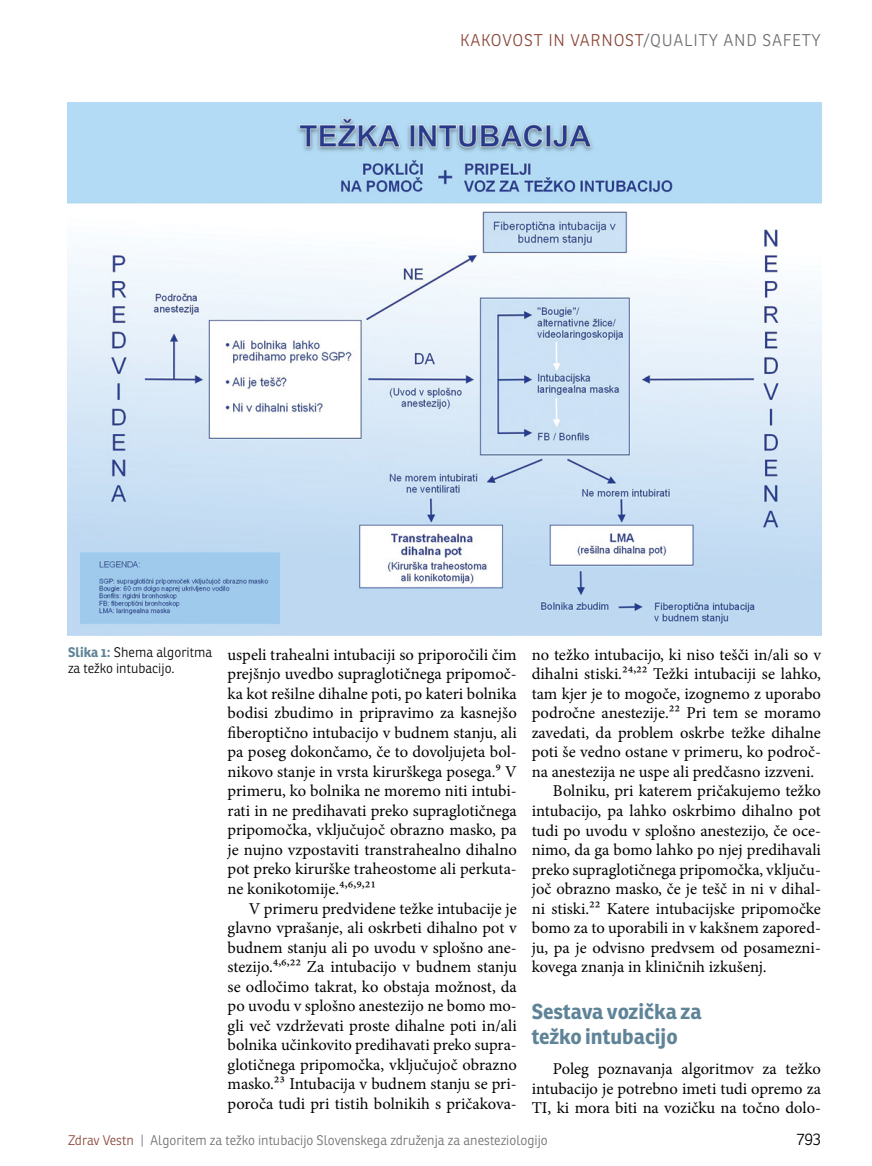
<style>
.page{position:relative;width:872px;height:1166px;background:#fff}
.page>*{position:absolute;margin:0;border:0;box-sizing:border-box;transform-origin:0 0}
.t1{font:700 21px/25.5px "Ronnia";color:#5f8498}
.t2{font:16.5px/19.5px "Minion Pro";color:#000;text-align:justify}
.t3{font:300 16.5px "Ronnia";letter-spacing:.05em;color:#8a4638}
.t4{font:300 16.5px "Ronnia";color:#6d6e71}
.t5{font:300 16.5px "Ronnia";color:#000}
.t6{font:300 13.5px "Ronnia";color:#6d6e71}
.t7{font:300 13.5px/15px "Ronnia";color:#000}
.s1{color:#6d6e71}
.s2{font-weight:700;color:#5f8498}
.s3{color:#8a4638}
</style>
<div class="page">
<img style="left:68px;top:102px;width:753px;height:532px">
<p class="t3" style="left:460px;top:30px;width:212px">Kakovost in varnost<span class="s1">/Quality</span></p>
<p class="t4" style="left:723px;top:30px;width:12px">and</p>
<p class="t4" style="left:762px;top:30px;width:11px">safety</p>
<p class="t7" style="left:68px;top:645px;width:146px"><span class="s2">Slika 1:</span> Shema algoritma za težko intubacijo.</p>
<p class="t2" style="left:227px;top:644px;width:291px">uspeli trahealni intubaciji so priporočili čim prejšnjo uvedbo supraglotičnega pripomoč&shy;ka kot rešilne dihalne poti, po kateri bolnika bodisi zbudimo in pripravimo za kasnejšo fiberoptično intubacijo v budnem stanju, ali pa poseg dokončamo, če to dovoljujeta bol&shy;nikovo stanje in vrsta kirurškega posega.9 V primeru, ko bolnika ne moremo niti intubi&shy;rati in ne predihavati preko supraglotičnega pripomočka, vključujoč obrazno masko, pa je nujno vzpostaviti transtrahealno dihalno pot preko kirurške traheostome ali perkuta&shy;ne konikotomije.4,6,9,21</p>
<p class="t2" style="left:227px;top:898px;width:291px;text-indent:21px">V primeru predvidene težke intubacije je glavno vprašanje, ali oskrbeti dihalno pot v budnem stanju ali po uvodu v splošno ane&shy;stezijo.4,6,22 Za intubacijo v budnem stanju se odločimo takrat, ko obstaja možnost, da po uvodu v splošno anestezijo ne bomo mo&shy;gli več vzdrževati proste dihalne poti in/ali bolnika učinkovito predihavati preko supra&shy;glotičnega pripomočka, vključujoč obrazno masko.23 Intubacija v budnem stanju se pri&shy;poroča tudi pri tistih bolnikih s pričakova-</p>
<p class="t2" style="left:532px;top:644px;width:291px">no težko intubacijo, ki niso tešči in/ali so v</p>
<p class="t2" style="left:532px;top:664px;width:291px">dihalni stiski.24,22 Težki intubaciji se lahko,</p>
<p class="t2" style="left:532px;top:683px;width:291px">tam kjer je to mogoče, izognemo z uporabo</p>
<p class="t2" style="left:532px;top:703px;width:291px">področne anestezije.22 Pri tem se moramo</p>
<p class="t2" style="left:532px;top:722px;width:291px">zavedati, da problem oskrbe težke dihalne</p>
<p class="t2" style="left:532px;top:742px;width:291px">poti še vedno ostane v primeru, ko področ-</p>
<p class="t2" style="left:532px;top:761px;width:284px">na anestezija ne uspe ali predčasno izzveni.</p>
<p class="t2" style="left:553px;top:781px;width:269px">Bolniku, pri katerem pričakujemo težko</p>
<p class="t2" style="left:532px;top:800px;width:291px">intubacijo, pa lahko oskrbimo dihalno pot</p>
<p class="t2" style="left:532px;top:820px;width:291px">tudi po uvodu v splošno anestezijo, če oce-</p>
<p class="t2" style="left:532px;top:839px;width:291px">nimo, da ga bomo lahko po njej predihavali</p>
<p class="t2" style="left:532px;top:859px;width:291px">preko supraglotičnega pripomočka, vključu-</p>
<p class="t2" style="left:532px;top:878px;width:291px">joč obrazno masko, če je tešč in ni v dihal-</p>
<p class="t2" style="left:532px;top:898px;width:291px">ni stiski.22 Katere intubacijske pripomočke</p>
<p class="t2" style="left:532px;top:917px;width:291px">bomo za to uporabili in v kakšnem zapored-</p>
<p class="t2" style="left:532px;top:937px;width:291px">ju, pa je odvisno predvsem od posamezni-</p>
<p class="t2" style="left:532px;top:956px;width:236px">kovega znanja in kliničnih izkušenj.</p>
<p class="t1" style="left:531px;top:997px;width:171px">Sestava vozička za težko intubacijo</p>
<p class="t2" style="left:532px;top:1058px;width:291px;text-indent:21px">Poleg poznavanja algoritmov za težko intubacijo je potrebno imeti tudi opremo za TI, ki mora biti na vozičku na točno dolo-</p>
<p class="t6" style="left:68px;top:1131px;width:481px"><span class="s3">Zdrav Vestn</span> | Algoritem za težko intubacijo Slovenskega združenja za anesteziologijo</p>
<p class="t5" style="left:796px;top:1128px;width:26px">793</p>
</div>
